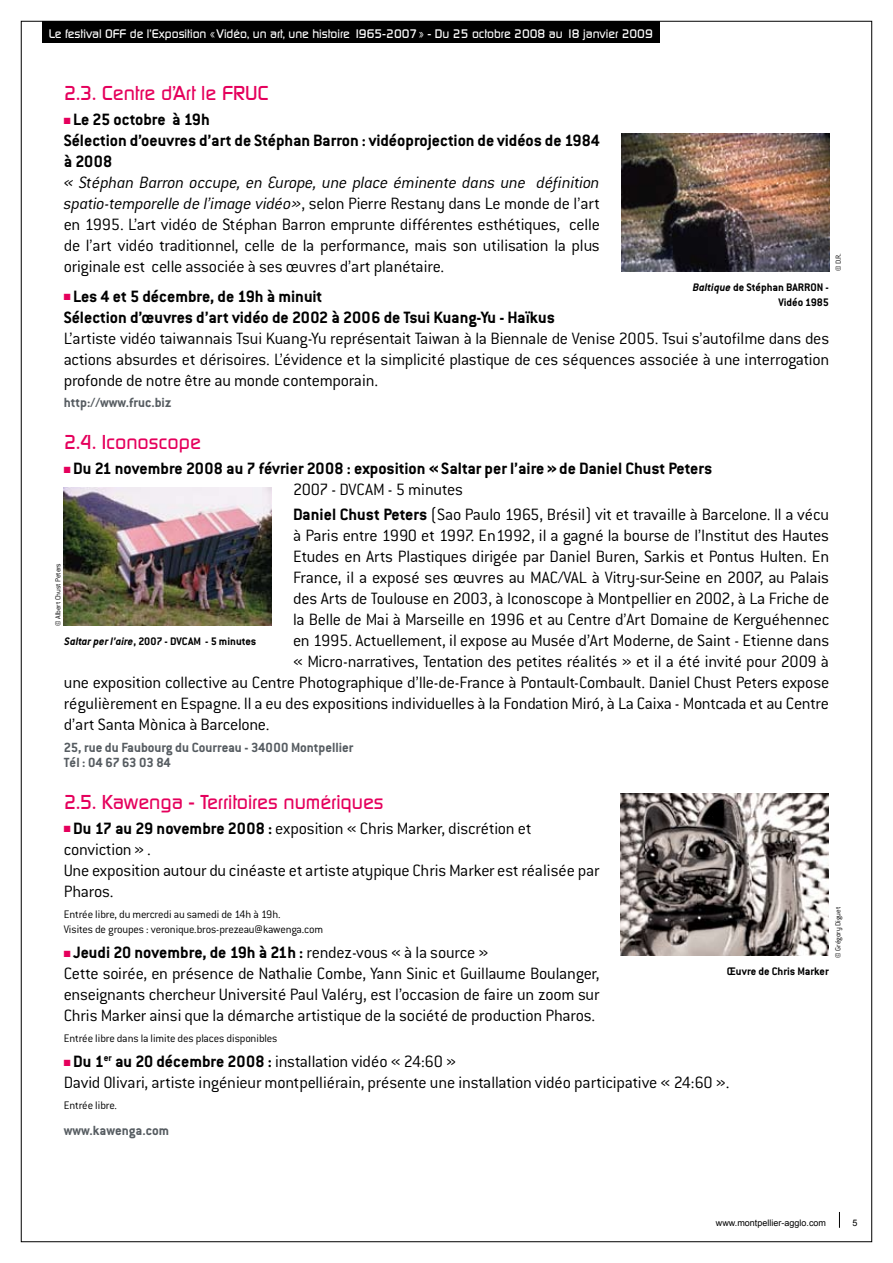
<style>
.page{position:relative;width:893px;height:1263px;background:#fff}
.page>*{position:absolute;margin:0;border:0;box-sizing:border-box;transform-origin:0 0}
.t1{font:500 19.5px "Digital";color:#e5005c}
.t2{font:300 18px/21px "Conduit ITC";letter-spacing:-.015em;color:#000}
.t3{font:700 18px/21px "Conduit ITC";color:#000}
.t4{font:700 14.55px/15px "Conduit ITC";color:#565c61}
.t5{font:300 12px/15px "Conduit ITC";letter-spacing:-.015em;color:#000}
.t6{font:500 12px "Digital";color:#fff}
.t7{font:700 12px/15px "Conduit ITC";color:#000;text-align:right}
.t8{font:9px "Arial";color:#000}
.t9{font:300 7.95px "Conduit ITC";letter-spacing:-.01em;color:#000}
.s1{color:#e5005c}
.s2{font-style:italic}
.s3{font-weight:300}
.s4{font-weight:700}
</style>
<div class="page">
<svg style="left:839px;top:1212px;width:1px;height:16px"></svg>
<div style="left:43px;top:21px;width:617px;height:22px;background:#000"></div>
<img style="left:621px;top:134px;width:208px;height:137px">
<img style="left:64px;top:487px;width:208px;height:138px">
<img style="left:621px;top:793px;width:208px;height:162px">
<p class="t6" style="left:49px;top:27px;width:605px">Le festival OFF de l’Exposition «Vidéo, un art, une histoire 1965-2007» - Du 25 octobre 2008 au 18 janvier 2009</p>
<p class="t1" style="left:64px;top:82px;width:204px">2.3. Centre d’Art le fruc</p>
<p class="t3" style="left:64px;top:109px;width:538px"><span class="s1">■</span> Le 25 octobre à 19h<br>Sélection d’oeuvres d’art de Stéphan Barron : vidéoprojection de vidéos de 1984 à 2008</p>
<p class="t2" style="left:64px;top:172px;width:538px;text-align:justify"><span class="s2">« Stéphan Barron occupe, en Europe, une place éminente dans une définition spatio-temporelle de l’image vidéo»</span>, selon Pierre Restany dans Le monde de l’art en 1995. L’art vidéo de Stéphan Barron emprunte différentes esthétiques, celle de l’art vidéo traditionnel, celle de la performance, mais son utilisation la plus originale est celle associée à ses œuvres d’art planétaire.</p>
<p class="t3" style="left:64px;top:285px;width:493px"><span class="s1">■</span> Les 4 et 5 décembre, de 19h à minuit<br>Sélection d’œuvres d’art vidéo de 2002 à 2006 de Tsui Kuang-Yu - Haïkus</p>
<p class="t2" style="left:64px;top:328px;width:767px;text-align:justify">L’artiste vidéo taiwannais Tsui Kuang-Yu représentait Taiwan à la Biennale de Venise 2005. Tsui s’autofilme dans des actions absurdes et dérisoires. L’évidence et la simplicité plastique de ces séquences associée à une interrogation profonde de notre être au monde contemporain.</p>
<p class="t4" style="left:64px;top:394px;width:109px">http://www.fruc.biz</p>
<p class="t1" style="left:64px;top:431px;width:139px">2.4. Iconoscope</p>
<p class="t3" style="left:293px;top:458px;width:421px;text-indent:-229px"><span class="s1">■</span> Du 21 novembre 2008 au 7 février 2008 : exposition «Saltar per l’aire»de Daniel Chust Peters<br><span class="s3">2007 - DVCAM - 5 minutes</span></p>
<p class="t2" style="left:293px;top:504px;width:538px"><span class="s4">Daniel Chust Peters</span> (Sao Paulo 1965, Brésil) vit et travaille à Barcelone. Il a vécu</p>
<p class="t2" style="left:293px;top:525px;width:538px">à Paris entre 1990 et 1997. En1992, il a gagné la bourse de l’Institut des Hautes</p>
<p class="t2" style="left:293px;top:546px;width:538px">Etudes en Arts Plastiques dirigée par Daniel Buren, Sarkis et Pontus Hulten. En</p>
<p class="t2" style="left:293px;top:567px;width:538px">France, il a exposé ses œuvres au MAC/VAL à Vitry-sur-Seine en 2007, au Palais</p>
<p class="t2" style="left:293px;top:588px;width:538px">des Arts de Toulouse en 2003, à Iconoscope à Montpellier en 2002, à La Friche de</p>
<p class="t2" style="left:293px;top:609px;width:538px">la Belle de Mai à Marseille en 1996 et au Centre d’Art Domaine de Kerguéhennec</p>
<p class="t2" style="left:293px;top:630px;width:538px">en 1995. Actuellement, il expose au Musée d’Art Moderne, de Saint - Etienne dans</p>
<p class="t2" style="left:293px;top:651px;width:537px">« Micro-narratives, Tentation des petites réalités » et il a été invité pour 2009 à</p>
<p class="t2" style="left:64px;top:672px;width:767px">une exposition collective au Centre Photographique d’Ile-de-France à Pontault-Combault. Daniel Chust Peters expose</p>
<p class="t2" style="left:64px;top:693px;width:767px">régulièrement en Espagne. Il a eu des expositions individuelles à la Fondation Miró, à La Caixa - Montcada et au Centre</p>
<p class="t2" style="left:64px;top:714px;width:207px">d’art Santa Mònica à Barcelone.</p>
<p class="t4" style="left:64px;top:739px;width:291px">25, rue du Faubourg du Courreau - 34000 Montpellier<br>Tél : 04 67 63 03 84</p>
<p class="t1" style="left:64px;top:790px;width:321px">2.5. Kawenga - Territoires numériques</p>
<p class="t2" style="left:64px;top:818px;width:537px"><span class="s1">■</span> <span class="s4">Du 17 au 29 novembre 2008 :</span> exposition « Chris Marker, discrétion et conviction» .<br>Une exposition autour du cinéaste et artiste atypique Chris Marker est réalisée par Pharos.</p>
<p class="t5" style="left:64px;top:907px;width:261px">Entrée libre, du mercredi au samedi de 14h à 19h.<br>Visites de groupes : veronique.bros-prezeau@kawenga.com</p>
<p class="t2" style="left:64px;top:942px;width:537px"><span class="s1">■</span> <span class="s4">Jeudi 20 novembre, de 19h à 21h :</span> rendez-vous « à la source »<br>Cette soirée, en présence de Nathalie Combe, Yann Sinic et Guillaume Boulanger, enseignants chercheur Université Paul Valéry, est l’occasion de faire un zoom sur Chris Marker ainsi que la démarche artistique de la société de production Pharos.</p>
<p class="t5" style="left:64px;top:1031px;width:215px">Entrée libre dans la limite des places disponibles</p>
<p class="t2" style="left:64px;top:1051px;width:667px"><span class="s1">■</span> <span class="s4">Du 1</span><sup>er</sup> <span class="s4">au 20 décembre 2008 :</span> installation vidéo « 24:60 »<br>David Olivari, artiste ingénieur montpelliérain, présente une installation vidéo participative « 24:60 ».</p>
<p class="t5" style="left:64px;top:1098px;width:55px">Entrée libre.</p>
<p class="t4" style="left:64px;top:1122px;width:107px">www.kawenga.com</p>
<p class="t9" style="left:834px;top:271px;width:20px;rotate:-90deg">© D.R.</p>
<p class="t7" style="left:693px;top:279px;width:137px"><span class="s2">Baltique</span> de Stéphan BARRON -<br>Vidéo 1985</p>
<p class="t9" style="left:54px;top:626px;width:64px;rotate:-90deg">© Albert Chust Peters</p>
<p class="t7" style="left:65px;top:633px;width:193px"><span class="s2">Saltar per l’aire</span>, 2007 - DVCAM - 5 minutes</p>
<p class="t9" style="left:834px;top:958px;width:52px;rotate:-90deg">© Grégory Diguet</p>
<p class="t7" style="left:727px;top:964px;width:103px">œuvre de Chris Marker</p>
<p class="t8" style="left:716px;top:1217px;width:112px">www.montpellier-agglo.com</p>
<p class="t8" style="left:853px;top:1217px;width:7px">5</p>
</div>
